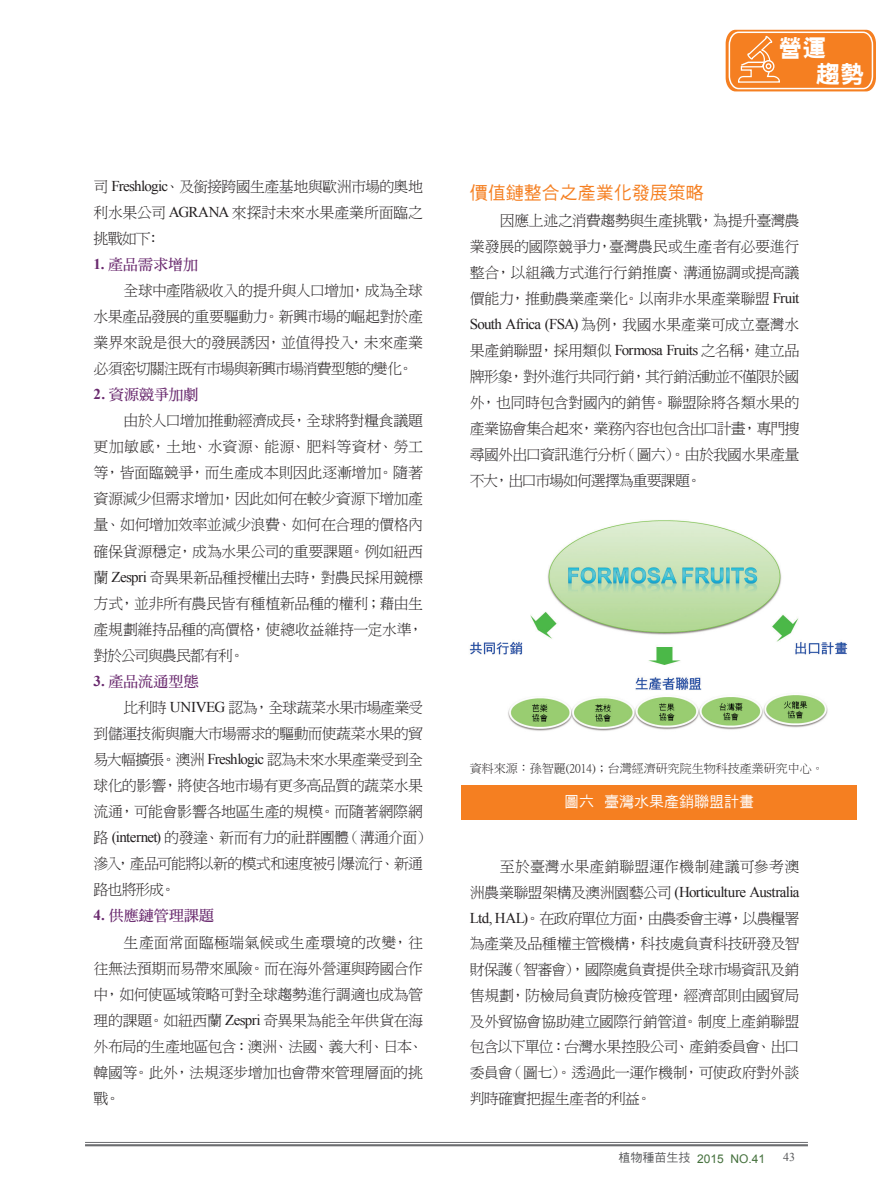
<style>
.page{position:relative;width:893px;height:1191px;background:#fff}
.page>*{position:absolute;margin:0;border:0;box-sizing:border-box;transform-origin:0 0}
.t1{font:24px/26px "DFN Hei W9 WINP BF";color:#fff}
.t2{font:18px "DF Hei W5 WINP BF";color:#f57f21}
.t3{font:15px/26.1px "DF Ming W3 WIN BF";letter-spacing:-.045em;color:#231f20;text-align:justify}
.t4{font:15px "Times New Roman";letter-spacing:-.045em;color:#231f20}
.t5{font:15px "DF Ming W7 WIN BF";letter-spacing:.005em;color:#69296e}
.t6{font:15px "DF Ming W3 WIN BF";letter-spacing:.005em;color:#231f20}
.t7{font:15px "DF Hei W5 WINP BF";color:#fff}
.t8{font:12px "P Ming Li U";color:#231f20}
.t9{font:12px "Arial";color:#44703c}
.t10{font:12px "Times New Roman";color:#57585a}
.s1{font-family:"Times New Roman"}
.s2{font-family:"Times New Roman";font-weight:700}
.s3{font-family:"DF Ming W3 WIN BF"}
.s4{font-family:"DF Hei W5 WIN BF";color:#57585a}
</style>
<div class="page">
<hr style="left:85px;top:1142px;width:723px;height:1px;background:#6c6d70">
<hr style="left:85px;top:1144px;width:723px;height:2px;background:#6c6d70">
<svg style="left:726px;top:30px;width:150px;height:61px;background:#f68d39"></svg>
<div style="left:461px;top:785px;width:396px;height:34px;background:#f57f21"></div>
<img style="left:469px;top:520px;width:379px;height:211px">
<p class="t3" style="left:94px;top:173px;width:331px">司 <span class="s1">Freshlogic</span>、及銜接跨國生產基地與歐洲市場的奧地利水果公司 <span class="s1">AGRANA</span> 來探討未來水果產業所面臨之挑戰如下：</p>
<p class="t5" style="left:94px;top:257px;width:106px"><span class="s2">1.</span> 產品需求增加</p>
<p class="t3" style="left:94px;top:277px;width:331px;text-indent:30px">全球中產階級收入的提升與人口增加，成為全球水果產品發展的重要驅動力。新興市場的崛起對於產業界來說是很大的發展誘因，並值得投入，未來產業必須密切關注既有市場與新興市場消費型態的變化。</p>
<p class="t5" style="left:94px;top:387px;width:106px"><span class="s2">2.</span> 資源競爭加劇</p>
<p class="t3" style="left:94px;top:408px;width:331px;text-indent:30px">由於人口增加推動經濟成長，全球將對糧食議題更加敏感，土地、水資源、能源、肥料等資材、勞工等，皆面臨競爭，而生產成本則因此逐漸增加。隨著資源減少但需求增加，因此如何在較少資源下增加產量、如何增加效率並減少浪費、如何在合理的價格內確保貨源穩定，成為水果公司的重要課題。例如紐西蘭 <span class="s1">Zespri</span> 奇異果新品種授權出去時，對農民採用競標方式，並非所有農民皆有種植新品種的權利；藉由生產規劃維持品種的高價格，使總收益維持一定水準，對於公司與農民都有利。</p>
<p class="t5" style="left:94px;top:674px;width:107px"><span class="s2">3.</span> 產品流通型態</p>
<p class="t3" style="left:94px;top:694px;width:339px;text-align:left;text-indent:30px">比利時 <span class="s1">UNIVEG</span> 認為，全球蔬菜水果市場產業受到儲運技術與龐大市場需求的驅動而使蔬菜水果的貿易大幅擴張。澳洲 <span class="s1">Freshlogic</span> 認為未來水果產業受到全球化的影響，將使各地市場有更多高品質的蔬菜水果流通，可能會影響各地區生產的規模。而隨著網際網路 <span class="s1">(internet)</span> 的發達、新而有力的社群團體（溝通介面）滲入，產品可能將以新的模式和速度被引爆流行、新通路也將形成。</p>
<p class="t5" style="left:94px;top:908px;width:122px"><span class="s2">4.</span> 供應鏈管理課題</p>
<p class="t3" style="left:94px;top:929px;width:331px;text-indent:30px">生產面常面臨極端氣候或生產環境的改變，往往無法預期而易帶來風險。而在海外營運與跨國合作中，如何使區域策略可對全球趨勢進行調適也成為管理的課題。如紐西蘭 <span class="s1">Zespri</span> 奇異果為能全年供貨在海外布局的生產地區包含：澳洲、法國、義大利、日本、韓國等。此外，法規逐步增加也會帶來管理層面的挑戰。</p>
<h1 class="t1" style="left:816px;top:35px;width:49px;text-indent:-38px">營運<br>趨勢</h1>
<p class="t2" style="left:470px;top:183px;width:235px">價值鏈整合之產業化發展策略</p>
<p class="t3" style="left:470px;top:208px;width:331px;text-indent:30px">因應上述之消費趨勢與生產挑戰，為提升臺灣農業發展的國際競爭力，臺灣農民或生產者有必要進行整合，以組織方式進行行銷推廣、溝通協調或提高議價能力，推動農業產業化。以南非水果產業聯盟 <span class="s1">Fruit</span></p>
<p class="t4" style="left:470px;top:314px;width:331px">South Africa (FSA) <span class="s3">為例，我國水果產業可成立臺灣水</span></p>
<p class="t3" style="left:470px;top:338px;width:331px">果產銷聯盟，採用類似 <span class="s1">Formosa Fruits</span> 之名稱，建立品牌形象，對外進行共同行銷，其行銷活動並不僅限於國外，也同時包含對國內的銷售。聯盟除將各類水果的產業協會集合起來，業務內容也包含出口計畫，專門搜尋國外出口資訊進行分析（圖六）。由於我國水果產量不大，出口市場如何選擇為重要課題。</p>
<p class="t8" style="left:470px;top:762px;width:356px">資料來源：孫智麗(2014)<span class="s3">；</span>台灣經濟研究院生物科技產業研究中心。</p>
<p class="t7" style="left:564px;top:794px;width:191px">圖六 臺灣水果產銷聯盟計畫</p>
<p class="t6" style="left:500px;top:859px;width:301px">至於臺灣水果產銷聯盟運作機制建議可參考澳</p>
<p class="t4" style="left:470px;top:881px;width:331px"><span class="s3">洲農業聯盟架構及澳洲園藝公司</span> (Horticulture Australia</p>
<p class="t3" style="left:470px;top:905px;width:331px"><span class="s1">Ltd, HAL)</span>。在政府單位方面，由農委會主導，以農糧署為產業及品種權主管機構，科技處負責科技研發及智財保護（智審會），國際處負責提供全球市場資訊及銷售規劃，防檢局負責防檢疫管理，經濟部則由國貿局及外貿協會協助建立國際行銷管道。制度上產銷聯盟包含以下單位：台灣水果控股公司、產銷委員會、出口委員會（圖七）。透過此一運作機制，可使政府對外談判時確實把握生產者的利益。</p>
<p class="t9" style="left:618px;top:1150px;width:148px"><span class="s4">植物種苗生技</span> 2015 NO.41</p>
<p class="t10" style="left:783px;top:1149px;width:13px">43</p>
</div>
